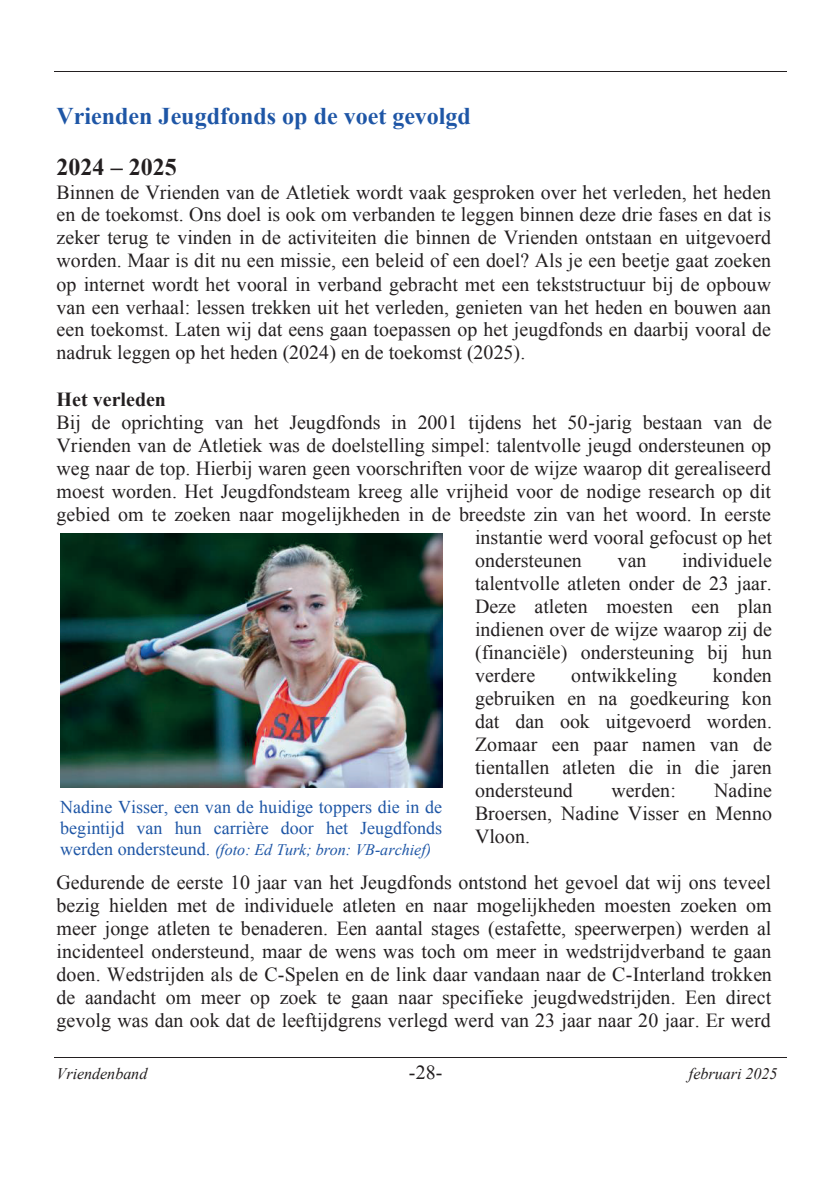
<style>
.page{position:relative;width:840px;height:1191px;background:#fff}
.page>*{position:absolute;margin:0;border:0;box-sizing:border-box;transform-origin:0 0}
.t1{font:700 24px "Times New Roman";color:#1e56a6}
.t2{font:700 24px "Times New Roman";color:#231f20}
.t3{font:20px/23px "Times New Roman";color:#231f20;text-align:justify}
.t4{font:700 20px "Times New Roman";color:#231f20}
.t5{font:18px/20.6px "Times New Roman";color:#1e56a6}
.t6{font:italic 16px "Times New Roman";letter-spacing:-.005em;color:#1e56a6}
.t7{font:italic 16px "Times New Roman";color:#231f20}
.s1{font-style:normal;font-size:18px}
</style>
<div class="page">
<hr style="left:54px;top:71px;width:731px;height:1px;background:#231f20">
<hr style="left:54px;top:1057px;width:731px;height:1px;background:#231f20">
<img style="left:60px;top:534px;width:382px;height:254px">
<p class="t1" style="left:57px;top:99px;width:415px">Vrienden Jeugdfonds op de voet gevolgd</p>
<p class="t2" style="left:57px;top:150px;width:122px">2024 – 2025</p>
<p class="t3" style="left:57px;top:180px;width:715px">Binnen de Vrienden van de Atletiek wordt vaak gesproken over het verleden, het heden en de toekomst. Ons doel is ook om verbanden te leggen binnen deze drie fases en dat is zeker terug te vinden in de activiteiten die binnen de Vrienden ontstaan en uitgevoerd worden. Maar is dit nu een missie, een beleid of een doel? Als je een beetje gaat zoeken op internet wordt het vooral in verband gebracht met een tekststructuur bij de opbouw van een verhaal: lessen trekken uit het verleden, genieten van het heden en bouwen aan een toekomst. Laten wij dat eens gaan toepassen op het jeugdfonds en daarbij vooral de nadruk leggen op het heden (2024) en de toekomst (2025).</p>
<p class="t4" style="left:57px;top:385px;width:111px">Het verleden</p>
<p class="t3" style="left:57px;top:410px;width:716px">Bij de oprichting van het Jeugdfonds in 2001 tijdens het 50-jarig bestaan van de</p>
<p class="t3" style="left:57px;top:433px;width:715px">Vrienden van de Atletiek was de doelstelling simpel: talentvolle jeugd ondersteunen op</p>
<p class="t3" style="left:57px;top:456px;width:715px">weg naar de top. Hierbij waren geen voorschriften voor de wijze waarop dit gerealiseerd</p>
<p class="t3" style="left:57px;top:479px;width:715px">moest worden. Het Jeugdfondsteam kreeg alle vrijheid voor de nodige research op dit</p>
<p class="t3" style="left:57px;top:502px;width:715px">gebied om te zoeken naar mogelijkheden in de breedste zin van het woord. In eerste</p>
<p class="t3" style="left:475px;top:525px;width:298px">instantie werd vooral gefocust op het</p>
<p class="t3" style="left:475px;top:548px;width:108px">ondersteunen</p>
<p class="t3" style="left:617px;top:548px;width:30px">van</p>
<p class="t3" style="left:475px;top:548px;width:298px;text-indent:207px">individuele talentvolle atleten onder de 23 jaar.<br>Deze atleten moesten een plan indienen over de wijze waarop zij de (financiële) ondersteuning bij hun verdere</p>
<p class="t3" style="left:475px;top:663px;width:298px;text-indent:238px">konden gebruiken en na goedkeuring kon dat dan ook uitgevoerd worden.<br>Zomaar een paar namen van de tientallen atleten die in die jaren ondersteund</p>
<p class="t3" style="left:571px;top:663px;width:107px">ontwikkeling</p>
<p class="t3" style="left:475px;top:778px;width:298px;text-indent:239px">Nadine Broersen, Nadine Visser en Menno Vloon.</p>
<p class="t3" style="left:56px;top:870px;width:716px">Gedurende de eerste 10 jaar van het Jeugdfonds ontstond het gevoel dat wij ons teveel bezig hielden met de individuele atleten en naar mogelijkheden moesten zoeken om meer jonge atleten te benaderen. Een aantal stages (estafette, speerwerpen) werden al incidenteel ondersteund, maar de wens was toch om meer in wedstrijdverband te gaan doen. Wedstrijden als de C-Spelen en de link daar vandaan naar de C-Interland trokken de aandacht om meer op zoek te gaan naar specifieke jeugdwedstrijden. Een direct gevolg was dan ook dat de leeftijdgrens verlegd werd van 23 jaar naar 20 jaar. Er werd</p>
<p class="t3" style="left:611px;top:778px;width:66px">werden:</p>
<p class="t5" style="left:60px;top:796px;width:383px">Nadine Visser, een van de huidige toppers die in de begintijd van hun carrière door het Jeugdfonds</p>
<p class="t6" style="left:60px;top:838px;width:372px"><span class="s1">werden ondersteund.</span> (foto: Ed Turk; bron: VB-archief)</p>
<p class="t7" style="left:57px;top:1062px;width:92px">Vriendenband</p>
<p class="t3" style="left:408px;top:1060px;width:35px">-28-</p>
<p class="t7" style="left:688px;top:1062px;width:90px">februari 2025</p>
</div>
